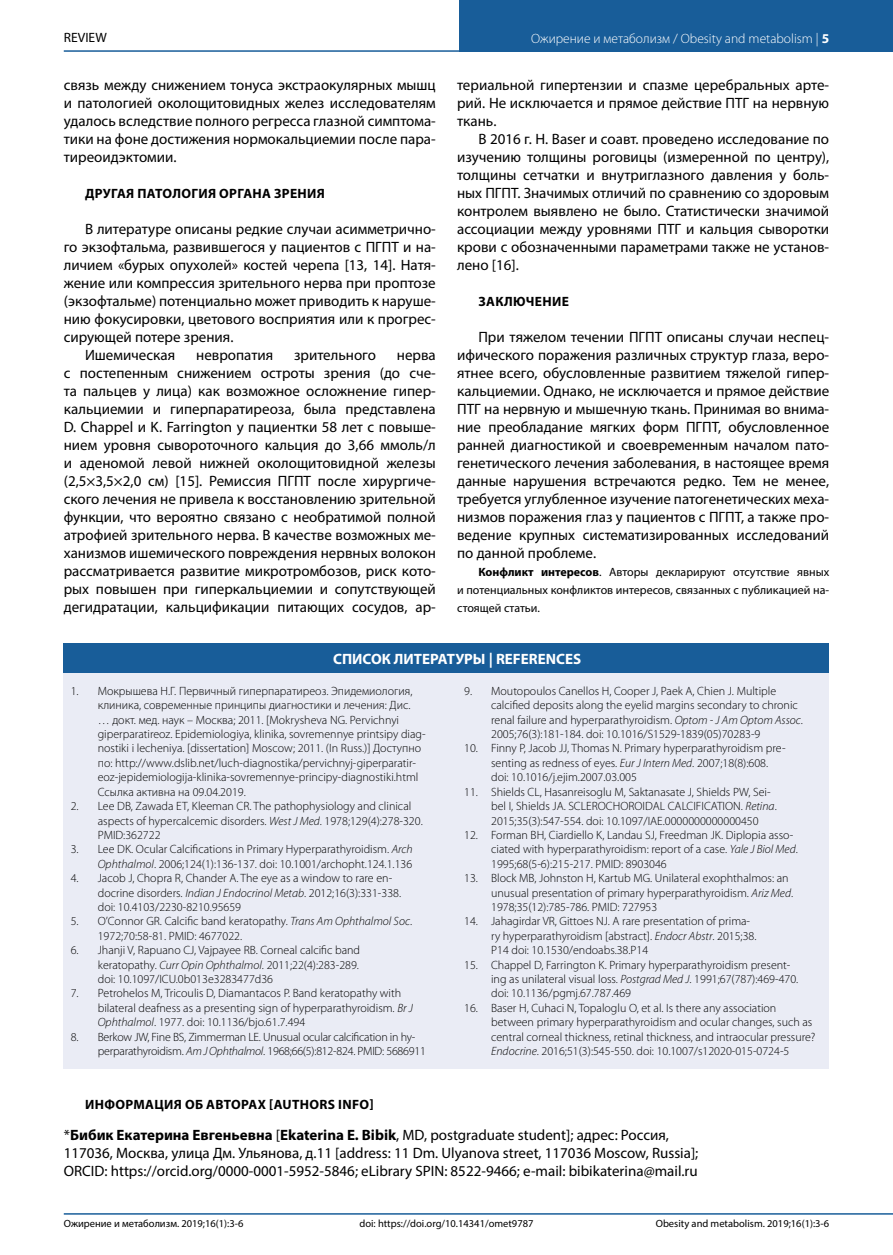
<style>
.page{position:relative;width:893px;height:1255px;background:#fff}
.page>*{position:absolute;margin:0;border:0;box-sizing:border-box;transform-origin:0 0}
.t1{font:15px/18px "Myriad Pro";color:#000;text-align:justify}
.t2{font:700 15px "Myriad Pro";color:#fff}
.t3{font:700 13.5px "Myriad Pro";letter-spacing:.025em;color:#000}
.t4{font:300 13.5px "Myriad Pro";color:#fff}
.t5{font:13.5px "Myriad Pro";color:#000}
.t6{font:300 12px/14.4px "Myriad Pro";color:#000}
.t7{font:300 12px/14.4px "Myriad Pro";letter-spacing:-.02em;color:#000}
.t8{font:12px/18px "Myriad Pro";color:#000;text-align:justify}
.t9{font:10.5px "Myriad Pro";color:#000}
.s1{font-weight:700}
.s2{font-style:italic}
</style>
<div class="page">
<hr style="left:64px;top:50px;width:829px;height:2px;background:#185d99">
<hr style="left:64px;top:1213px;width:829px;height:1px;background:#185d99">
<div style="left:459px;top:0;width:434px;height:51px;background:#185d99"></div>
<div style="left:64px;top:673px;width:765px;height:395px;background:#eaecf5"></div>
<div style="left:64px;top:643px;width:765px;height:30px;background:#185d99"></div>
<p class="t5" style="left:64px;top:29px;width:44px">REVIEW</p>
<p class="t4" style="left:531px;top:31px;width:300px">Ожирение и метаболизм / Obesity and metabolism | <span class="s1">5</span></p>
<p class="t1" style="left:64px;top:76px;width:374px">связь между снижением тонуса экстраокулярных мышц и патологией околощитовидных желез исследователям удалось вследствие полного регресса глазной симптома&shy;тики на фоне достижения нормокальциемии после пара&shy;тиреоидэктомии.</p>
<p class="t3" style="left:85px;top:185px;width:241px">ДРУГАЯ ПАТОЛОГИЯ ОРГАНА ЗРЕНИЯ</p>
<p class="t1" style="left:85px;top:220px;width:352px">В литературе описаны редкие случаи асимметрично-</p>
<p class="t1" style="left:64px;top:238px;width:374px">го экзофтальма, развившегося у пациентов с ПГПТ и на-</p>
<p class="t1" style="left:64px;top:256px;width:374px">личием «бурых опухолей» костей черепа [13, 14]. Натя-</p>
<p class="t1" style="left:64px;top:274px;width:374px">жение или компрессия зрительного нерва при проптозе</p>
<p class="t1" style="left:64px;top:292px;width:374px">(экзофтальме) потенциально может приводить к наруше-</p>
<p class="t1" style="left:64px;top:310px;width:374px">нию фокусировки, цветового восприятия или к прогрес-</p>
<p class="t1" style="left:64px;top:328px;width:171px">сирующей потере зрения.</p>
<p class="t1" style="left:85px;top:346px;width:92px">Ишемическая</p>
<p class="t1" style="left:196px;top:346px;width:79px">невропатия</p>
<p class="t1" style="left:294px;top:346px;width:83px">зрительного</p>
<p class="t1" style="left:457px;top:76px;width:374px">териальной гипертензии и спазме церебральных арте&shy;рий. Не исключается и прямое действие ПТГ на нервную ткань.</p>
<p class="t1" style="left:457px;top:130px;width:374px;text-indent:21px">В 2016 г. H. Baser и соавт. проведено исследование по изучению толщины роговицы (измеренной по центру), толщины сетчатки и внутриглазного давления у боль&shy;ных ПГПТ. Значимых отличий по сравнению со здоровым контролем выявлено не было. Статистически значимой ассоциации между уровнями ПТГ и кальция сыворотки крови с обозначенными параметрами также не установ&shy;лено [16].</p>
<p class="t3" style="left:478px;top:293px;width:92px">ЗАКЛЮЧЕНИЕ</p>
<p class="t1" style="left:457px;top:328px;width:374px;text-indent:21px">При тяжелом течении ПГПТ описаны случаи неспец&shy;ифического поражения различных структур глаза, веро&shy;ятнее всего, обусловленные развитием тяжелой гипер&shy;кальциемии. Однако, не исключается и прямое действие ПТГ на нервную и мышечную ткань. Принимая во внима&shy;ние преобладание мягких форм ПГПТ, обусловленное ранней диагностикой и своевременным началом пато&shy;генетического лечения заболевания, в настоящее время данные нарушения встречаются редко. Тем не менее, требуется углубленное изучение патогенетических меха&shy;низмов поражения глаз у пациентов с ПГПТ, а также про&shy;ведение крупных систематизированных исследований по данной проблеме.</p>
<p class="t8" style="left:457px;top:563px;width:374px;text-indent:21px"><span class="s1">Конфликт интересов</span>. Авторы декларируют отсутствие явных и потенциальных конфликтов интересов, связанных с публикацией на&shy;стоящей статьи.</p>
<p class="t1" style="left:64px;top:346px;width:374px;text-indent:333px">нерва с постепенным снижением остроты зрения (до сче&shy;та пальцев у лица) как возможное осложнение гипер&shy;кальциемии и гиперпаратиреоза, была представлена D. Chappel и K. Farrington у пациентки 58 лет с повыше&shy;нием уровня сывороточного кальция до 3,66 ммоль/л и аденомой левой нижней околощитовидной железы (2,5×3,5×2,0 см) [15]. Ремиссия ПГПТ после хирургиче&shy;ского лечения не привела к восстановлению зрительной функции, что вероятно связано с необратимой полной атрофией зрительного нерва. В качестве возможных ме&shy;ханизмов ишемического повреждения нервных волокон рассматривается развитие микротромбозов, риск кото&shy;рых повышен при гиперкальциемии и сопутствующей дегидратации, кальцификации питающих сосудов, ар-</p>
<p class="t2" style="left:333px;top:649px;width:250px">СПИСОК ЛИТЕРАТУРЫ | REFERENCES</p>
<p class="t6" style="left:98px;top:683px;width:329px;text-indent:-27px">1. Мокрышева Н.Г. Первичный гиперпаратиреоз. Эпидемиология, клиника, современные принципы диагностики и лечения: Дис.<br>… докт. мед. наук – Москва; 2011. [Mokrysheva NG. Pervichnyi giperparatireoz. Epidemiologiya, klinika, sovremennye printsipy diag&shy;nostiki i lecheniya. [dissertation] Moscow; 2011. (In Russ.)] Доступно по: http://www.dslib.net/luch-diagnostika/pervichnyj-giperparatir&shy;eoz-jepidemiologija-klinika-sovremennye-principy-diagnostiki.html Ссылка активна на 09.04.2019.</p>
<p class="t6" style="left:98px;top:799px;width:326px;text-indent:-27px">2. Lee DB, Zawada ET, Kleeman CR. The pathophysiology and clinical aspects of hypercalcemic disorders. <span class="s2">West J Med</span>. 1978;129(4):278-320.<br>PMID:362722</p>
<p class="t6" style="left:71px;top:842px;width:343px;text-align:right">3. Lee DK. Ocular Calcifications in Primary Hyperparathyroidism. <span class="s2">Arch<br>Ophthalmol</span>. 2006;124(1):136-137. doi: 10.1001/archopht.124.1.136</p>
<p class="t6" style="left:98px;top:871px;width:305px;text-indent:-27px">4. Jacob J, Chopra R, Chander A. The eye as a window to rare en&shy;docrine disorders. <span class="s2">Indian J Endocrinol Metab</span>. 2012;16(3):331-338. doi: 10.4103/2230-8210.95659</p>
<p class="t6" style="left:98px;top:914px;width:316px;text-indent:-27px">5. O’Connor GR. Calcific band keratopathy. <span class="s2">Trans Am Ophthalmol Soc</span>.<br>1972;70:58-81. PMID: 4677022.</p>
<p class="t6" style="left:98px;top:943px;width:264px;text-align:justify;text-indent:-27px">6. Jhanji V, Rapuano CJ, Vajpayee RB. Corneal calcific band keratopathy. <span class="s2">Curr Opin Ophthalmol</span>. 2011;22(4):283-289. doi: 10.1097/ICU.0b013e3283477d36</p>
<p class="t6" style="left:98px;top:986px;width:316px;text-indent:-27px">7. Petrohelos M, Tricoulis D, Diamantacos P. Band keratopathy with bilateral deafness as a presenting sign of hyperparathyroidism. <span class="s2">Br J<br>Ophthalmol</span>. 1977. doi: 10.1136/bjo.61.7.494</p>
<p class="t7" style="left:98px;top:1029px;width:330px;text-indent:-27px">8. Berkow JW, Fine BS, Zimmerman LE. Unusual ocular calcification in hy&shy;perparathyroidism. <span class="s2">Am J Ophthalmol</span>. 1968;66(5):812-824. PMID: 5686911</p>
<p class="t6" style="left:491px;top:683px;width:313px;text-indent:-27px">9. Moutopoulos Canellos H, Cooper J, Paek A, Chien J. Multiple calcified deposits along the eyelid margins secondary to chronic renal failure and hyperparathyroidism. <span class="s2">Optom - J Am Optom Assoc</span>.<br>2005;76(3):181-184. doi: 10.1016/S1529-1839(05)70283-9</p>
<p class="t6" style="left:491px;top:741px;width:296px;text-indent:-27px">10. Finny P, Jacob JJ, Thomas N. Primary hyperparathyroidism pre&shy;senting as redness of eyes. <span class="s2">Eur J Intern Med</span>. 2007;18(8):608. doi: 10.1016/j.ejim.2007.03.005</p>
<p class="t6" style="left:491px;top:784px;width:287px;text-indent:-27px">11. Shields CL, Hasanreisoglu M, Saktanasate J, Shields PW, Sei&shy;bel I, Shields JA. SCLEROCHOROIDAL CALCIFICATION. <span class="s2">Retina</span>.<br>2015;35(3):547-554. doi: 10.1097/IAE.0000000000000450</p>
<p class="t6" style="left:491px;top:827px;width:308px;text-indent:-27px">12. Forman BH, Ciardiello K, Landau SJ, Freedman JK. Diplopia asso&shy;ciated with hyperparathyroidism: report of a case. <span class="s2">Yale J Biol Med</span>.<br>1995;68(5-6):215-217. PMID: 8903046</p>
<p class="t6" style="left:491px;top:871px;width:303px;text-indent:-27px">13. Block MB, Johnston H, Kartub MG. Unilateral exophthalmos: an unusual presentation of primary hyperparathyroidism. <span class="s2">Ariz Med</span>.<br>1978;35(12):785-786. PMID: 727953</p>
<p class="t6" style="left:491px;top:914px;width:267px;text-indent:-27px">14. Jahagirdar VR, Gittoes NJ. A rare presentation of prima&shy;ry hyperparathyroidism [abstract]. <span class="s2">Endocr Abstr</span>. 2015;38.<br>P14 doi: 10.1530/endoabs.38.P14</p>
<p class="t6" style="left:491px;top:957px;width:309px;text-indent:-27px">15. Chappel D, Farrington K. Primary hyperparathyroidism present&shy;ing as unilateral visual loss. <span class="s2">Postgrad Med J</span>. 1991;67(787):469-470. doi: 10.1136/pgmj.67.787.469</p>
<p class="t6" style="left:491px;top:1000px;width:326px;text-indent:-27px">16. Baser H, Cuhaci N, Topaloglu O, et al. Is there any association between primary hyperparathyroidism and ocular changes, such as central corneal thickness, retinal thickness, and intraocular pressure?<br><span class="s2">Endocrine</span>. 2016;51(3):545-550. doi: 10.1007/s12020-015-0724-5</p>
<p class="t3" style="left:85px;top:1095px;width:290px">ИНФОРМАЦИЯ ОБ АВТОРАХ [AUTHORS INFO]</p>
<p class="t1" style="left:64px;top:1125px;width:636px;text-align:left">*<span class="s1">Бибик Екатерина Евгеньевна</span> [<span class="s1">Ekaterina E. Bibik</span>, MD, postgraduate student]; адрес: Россия,<br>117036, Москва, улица Дм. Ульянова, д.11 [address: 11 Dm. Ulyanova street, 117036 Moscow, Russia];<br>ORCID: https://orcid.org/0000-0001-5952-5846; eLibrary SPIN: 8522-9466; e-mail: bibikaterina@mail.ru</p>
<p class="t9" style="left:64px;top:1216px;width:181px">Ожирение и метаболизм. 2019;16(1):3-6</p>
<p class="t9" style="left:359px;top:1216px;width:175px">doi: https://doi.org/10.14341/omet9787</p>
<p class="t9" style="left:656px;top:1216px;width:175px">Obesity and metabolism. 2019;16(1):3-6</p>
</div>
